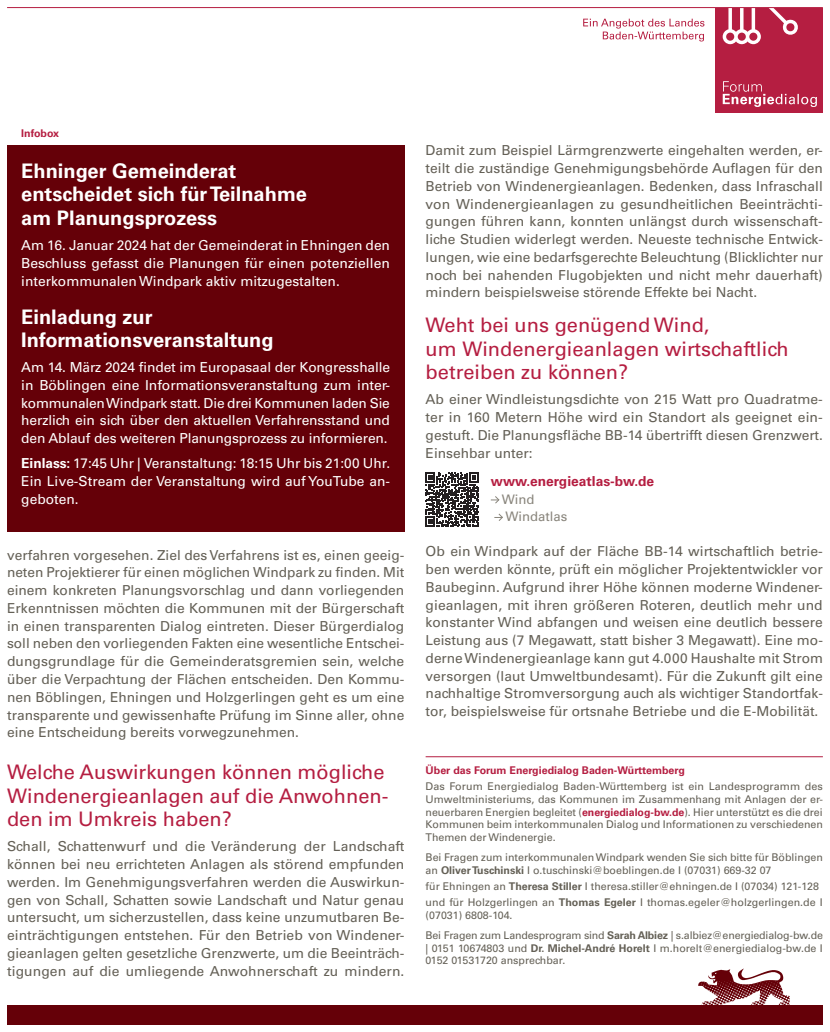
<style>
.page{position:relative;width:830px;height:1032px;background:#fff}
.page>*{position:absolute;margin:0;border:0;box-sizing:border-box;transform-origin:0 0}
.t1{font:20px/23.8px "Univers LT Std";color:#b51e41}
.t2{font:700 20px/23.8px "Univers LT Std";color:#fff}
.t3{font:13.75px/17.8px "Univers LT Std";color:#646056;text-align:justify}
.t4{font:13.75px/17.8px "Univers LT Std";color:#fff;text-align:justify}
.t5{font:700 13.75px "Univers LT Std";color:#b51e41}
.t6{font:13.12px/17.5px "Univers LT Std";color:#89857c}
.t7{font:10.62px/12.8px "Univers LT Std";color:#646056}
.t8{font:700 10.62px "Univers LT Std";color:#b51e41}
.s1{font-weight:700}
.s2{font-weight:700;color:#b51e41}
</style>
<div class="page">
<div style="left:714px;top:8px;width:108px;height:105px;background:#b51e41"></div>
<svg style="left:722px;top:8px;width:76px;height:36px"></svg>
<svg style="left:583px;top:19px;width:121px;height:22px"></svg>
<svg style="left:722px;top:81px;width:94px;height:26px"></svg>
<div style="left:7px;top:1005px;width:815px;height:19px;background:#650008"></div>
<svg style="left:490px;top:496px;width:10px;height:8px"></svg>
<svg style="left:494px;top:513px;width:9px;height:8px"></svg>
<hr style="left:425px;top:756px;width:397px;height:1px;background:#b51e41">
<hr style="left:7px;top:7px;width:815px;height:1px;background:#b51e41">
<img style="left:698px;top:968px;width:92px;height:37px">
<div style="left:7px;top:145px;width:397px;height:386px;background:#650008"></div>
<svg style="left:425px;top:472px;width:54px;height:54px"></svg>
<p class="t8" style="left:21px;top:127px;width:39px">Infobox</p>
<h1 class="t2" style="left:21px;top:159px;width:287px">Ehninger Gemeinderat entscheidet sich für Teilnahme am Planungsprozess</h1>
<p class="t4" style="left:21px;top:236px;width:370px">Am 16. Januar 2024 hat der Gemeinderat in Ehningen den Beschluss gefasst die Planungen für einen potenziellen interkommunalen Windpark aktiv mitzugestalten.</p>
<h1 class="t2" style="left:21px;top:304px;width:254px">Einladung zur<br>Informationsveranstaltung</h1>
<p class="t4" style="left:21px;top:358px;width:370px">Am 14. März 2024 findet im Europasaal der Kongresshalle in Böblingen eine Informationsveranstaltung zum inter&shy;kommunalen Windpark statt. Die drei Kommunen laden Sie herzlich ein sich über den aktuellen Verfahrensstand und den Ablauf des weiteren Planungsprozess zu informieren.</p>
<p class="t4" style="left:21px;top:454px;width:370px"><span class="s1">Einlass:</span> 17:45 Uhr | Veranstaltung: 18:15 Uhr bis 21:00 Uhr.<br>Ein Live-Stream der Veranstaltung wird auf YouTube an&shy;geboten.</p>
<p class="t3" style="left:7px;top:546px;width:398px">verfahren vorgesehen. Ziel des Verfahrens ist es, einen geeig&shy;neten Projektierer für einen möglichen Windpark zu finden. Mit einem konkreten Planungsvorschlag und dann vorliegenden Erkenntnissen möchten die Kommunen mit der Bürgerschaft in einen transparenten Dialog eintreten. Dieser Bürgerdialog soll neben den vorliegenden Fakten eine wesentliche Entschei&shy;dungsgrundlage für die Gemeinderatsgremien sein, welche über die Verpachtung der Flächen entscheiden. Den Kommu&shy;nen Böblingen, Ehningen und Holzgerlingen geht es um eine transparente und gewissenhafte Prüfung im Sinne aller, ohne eine Entscheidung bereits vorwegzunehmen.</p>
<h1 class="t1" style="left:7px;top:759px;width:382px">Welche Auswirkungen können mögliche<br>Windenergieanlagen auf die Anwohnen&shy;den im Umkreis haben?</h1>
<p class="t3" style="left:7px;top:837px;width:399px">Schall, Schattenwurf und die Veränderung der Landschaft können bei neu errichteten Anlagen als störend empfunden werden. Im Genehmigungsverfahren werden die Auswirkun&shy;gen von Schall, Schatten sowie Landschaft und Natur genau untersucht, um sicherzustellen, dass keine unzumutbaren Be&shy;einträchtigungen entstehen. Für den Betrieb von Windener&shy;gieanlagen gelten gesetzliche Grenzwerte, um die Beeinträch&shy;tigungen auf die umliegende Anwohnerschaft zu mindern.</p>
<p class="t3" style="left:425px;top:142px;width:399px">Damit zum Beispiel Lärmgrenzwerte eingehalten werden, er&shy;teilt die zuständige Genehmigungsbehörde Auflagen für den Betrieb von Windenergieanlagen. Bedenken, dass Infraschall von Windenergieanlagen zu gesundheitlichen Beeinträchti&shy;gungen führen kann, konnten unlängst durch wissenschaft&shy;liche Studien widerlegt werden. Neueste technische Entwick&shy;lungen, wie eine bedarfsgerechte Beleuchtung (Blicklichter nur noch bei nahenden Flugobjekten und nicht mehr dauerhaft) mindern beispielsweise störende Effekte bei Nacht.</p>
<h1 class="t1" style="left:425px;top:313px;width:364px">Weht bei uns genügend Wind,<br>um Windenergieanlagen wirtschaftlich betreiben zu können?</h1>
<p class="t3" style="left:425px;top:390px;width:398px">Ab einer Windleistungsdichte von 215 Watt pro Quadratme&shy;ter in 160 Metern Höhe wird ein Standort als geeignet ein&shy;gestuft. Die Planungsfläche BB-14 übertrifft diesen Grenzwert.<br>Einsehbar unter:</p>
<p class="t5" style="left:490px;top:473px;width:165px">www.energieatlas-bw.de</p>
<p class="t6" style="left:501px;top:490px;width:67px">Wind<br>Windatlas</p>
<p class="t3" style="left:425px;top:542px;width:399px">Ob ein Windpark auf der Fläche BB-14 wirtschaftlich betrie&shy;ben werden könnte, prüft ein möglicher Projektentwickler vor Baubeginn. Aufgrund ihrer Höhe können moderne Windener&shy;gieanlagen, mit ihren größeren Roteren, deutlich mehr und konstanter Wind abfangen und weisen eine deutlich bessere Leistung aus (7 Megawatt, statt bisher 3 Megawatt). Eine mo&shy;derne Windenergieanlage kann gut 4.000 Haushalte mit Strom versorgen (laut Umweltbundesamt). Für die Zukunft gilt eine nachhaltige Stromversorgung auch als wichtiger Standortfak&shy;tor, beispielsweise für ortsnahe Betriebe und die E-Mobilität.</p>
<p class="t8" style="left:425px;top:763px;width:260px">Über das Forum Energiedialog Baden-Württemberg</p>
<p class="t7" style="left:425px;top:779px;width:398px;text-align:justify">Das Forum Energiedialog Baden-Württemberg ist ein Landesprogramm des Umweltministeriums, das Kommunen im Zusammenhang mit Anlagen der er&shy;neuerbaren Energien begleitet (<span class="s2">energiedialog-bw.de</span>). Hier unterstützt es die drei Kommunen beim interkommunalen Dialog und Informationen zu verschiedenen Themen der Windenergie.</p>
<p class="t7" style="left:425px;top:850px;width:398px">Bei Fragen zum interkommunalen Windpark wenden Sie sich bitte für Böblingen an <span class="s1">Oliver Tuschinski</span> I o.tuschinski@boeblingen.de I (07031) 669-32 07</p>
<p class="t7" style="left:425px;top:877px;width:398px;line-height:16.2px">für Ehningen an <span class="s1">Theresa Stiller</span> I theresa.stiller@ehningen.de I (07034) 121-128 und für Holzgerlingen an <span class="s1">Thomas Egeler</span> I thomas.egeler@holzgerlingen.de I</p>
<p class="t7" style="left:425px;top:905px;width:398px;line-height:19.9px">(07031) 6808-104.<br>Bei Fragen zum Landesprogram sind <span class="s1">Sarah Albiez</span> | s.albiez@energiedialog-bw.de</p>
<p class="t7" style="left:425px;top:941px;width:398px">| 0151 10674803 und <span class="s1">Dr. Michel-André Horelt</span> I m.horelt@energiedialog-bw.de I<br>0152 01531720 ansprechbar.</p>
</div>
